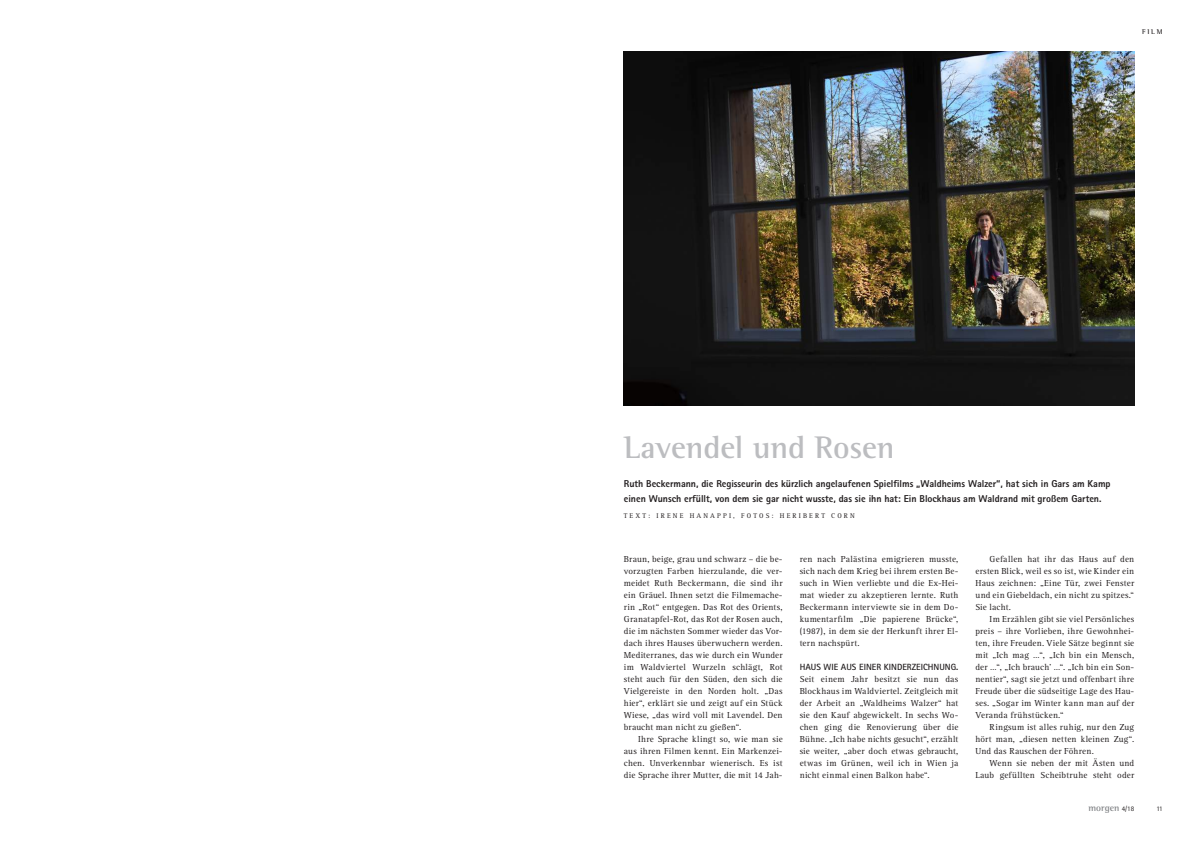
<style>
.page{position:relative;width:1191px;height:842px;background:#fff}
.page>*{position:absolute;margin:0;border:0;box-sizing:border-box;transform-origin:0 0}
.t1{font:700 32px "Rotis Semi Serif";letter-spacing:-.005em;color:#bcbdc0}
.t2{font:800 10px/15px "Rotis Sans Serif";letter-spacing:-.005em;color:#231f20}
.t3{font:700 9.5px "Rotis Semi Serif";color:#808285}
.t4{font:9px/12px "Rotis Serif";letter-spacing:.025em;color:#231f20;text-align:justify}
.t5{font:700 9px "Rotis Sans Serif";color:#231f20}
.t6{font:7px "Rotis Serif";letter-spacing:.3em;color:#231f20}
.t7{font:700 7px "Rotis Semi Serif";color:#231f20}
.t8{font:7px "Rotis Sans Serif";color:#231f20}
.s1{font-family:"Rotis Sans Serif";font-weight:400;font-size:7px;color:#231f20}
</style>
<div class="page">
<img style="left:624px;top:51px;width:510px;height:354px">
<p class="t7" style="left:1142px;top:27px;width:22px">FILM</p>
<h1 class="t1" style="left:624px;top:428px;width:272px">Lavendel und Rosen</h1>
<p class="t2" style="left:624px;top:476px;width:488px">Ruth Beckermann, die Regisseurin des kürzlich angelaufenen Spielfilms „Waldheims Walzer“, hat sich in Gars am Kamp einen Wunsch erfüllt, von dem sie gar nicht wusste, das sie ihn hat: Ein Blockhaus am Waldrand mit großem Garten.</p>
<p class="t6" style="left:624px;top:511px;width:232px">TEXT: IRENE HANAPPI, FOTOS: HERIBERT CORN</p>
<p class="t4" style="left:624px;top:553px;width:160px">Braun, beige, grau und schwarz – die be&shy;vorzugten Farben hierzulande, die ver&shy;meidet Ruth Beckermann, die sind ihr ein Gräuel. Ihnen setzt die Filmemache&shy;rin „Rot“ entgegen. Das Rot des Orients, Granatapfel-Rot, das Rot der Rosen auch, die im nächsten Sommer wieder das Vor&shy;dach ihres Hauses überwuchern werden.<br>Mediterranes, das wie durch ein Wunder im Waldviertel Wurzeln schlägt, Rot steht auch für den Süden, den sich die Vielgereiste in den Norden holt. „Das hier“, erklärt sie und zeigt auf ein Stück Wiese, „das wird voll mit Lavendel. Den braucht man nicht zu gießen“.</p>
<p class="t4" style="left:624px;top:733px;width:160px;text-indent:14px">Ihre Sprache klingt so, wie man sie aus ihren Filmen kennt. Ein Markenzei&shy;chen. Unverkennbar wienerisch. Es ist die Sprache ihrer Mutter, die mit 14 Jah-</p>
<p class="t4" style="left:799px;top:553px;width:160px">ren nach Palästina emigrieren musste, sich nach dem Krieg bei ihrem ersten Be&shy;such in Wien verliebte und die Ex-Hei&shy;mat wieder zu akzeptieren lernte. Ruth Beckermann interviewte sie in dem Do&shy;kumentarfilm „Die papierene Brücke“, (1987), in dem sie der Herkunft ihrer El&shy;tern nachspürt.</p>
<p class="t5" style="left:799px;top:661px;width:160px">HAUS WIE AUS EINER KINDERZEICHNUNG.</p>
<p class="t4" style="left:799px;top:673px;width:160px">Seit einem Jahr besitzt sie nun das Blockhaus im Waldviertel. Zeitgleich mit der Arbeit an „Waldheims Walzer“ hat sie den Kauf abgewickelt. In sechs Wo&shy;chen ging die Renovierung über die Bühne. „Ich habe nichts gesucht“, erzählt sie weiter, „aber doch etwas gebraucht, etwas im Grünen, weil ich in Wien ja nicht einmal einen Balkon habe“.</p>
<p class="t4" style="left:975px;top:553px;width:160px;text-indent:14px">Gefallen hat ihr das Haus auf den ersten Blick, weil es so ist, wie Kinder ein Haus zeichnen: „Eine Tür, zwei Fenster und ein Giebeldach, ein nicht zu spitzes.“ Sie lacht.</p>
<p class="t4" style="left:975px;top:613px;width:160px;text-indent:14px">Im Erzählen gibt sie viel Persönliches preis – ihre Vorlieben, ihre Gewohnhei&shy;ten, ihre Freuden. Viele Sätze beginnt sie mit „Ich mag …“, „Ich bin ein Mensch, der …“, „Ich brauch’ …“. „Ich bin ein Son&shy;nentier“, sagt sie jetzt und offenbart ihre Freude über die südseitige Lage des Hau&shy;ses. „Sogar im Winter kann man auf der Veranda frühstücken.“</p>
<p class="t4" style="left:975px;top:721px;width:160px;text-indent:14px">Ringsum ist alles ruhig, nur den Zug hört man, „diesen netten kleinen Zug“.<br>Und das Rauschen der Föhren.</p>
<p class="t4" style="left:975px;top:757px;width:160px;text-align:right">Wenn sie neben der mit Ästen und<br>Laub gefüllten Scheibtruhe steht oder</p>
<p class="t3" style="left:1088px;top:802px;width:47px">morgen <span class="s1">4/18</span></p>
<p class="t8" style="left:1156px;top:804px;width:8px">11</p>
</div>
